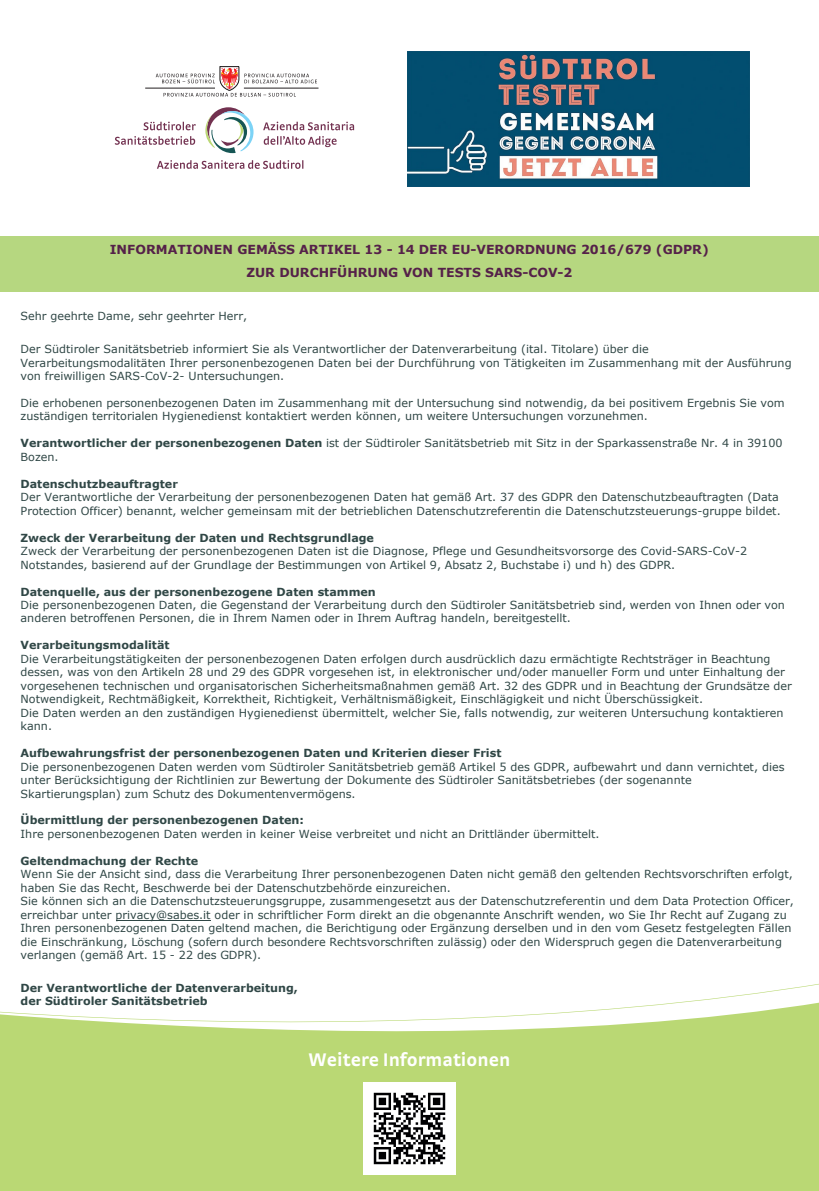
<style>
.page{position:relative;width:819px;height:1191px;background:#fff}
.page>*{position:absolute;margin:0;border:0;box-sizing:border-box;transform-origin:0 0}
.t1{font:700 19.25px "Strada OT";color:#fff}
.t2{font:700 12.42px/22.8px "Verdana";color:#552149;text-align:center}
.t3{font:11.11px/13.5px "Verdana";color:#304746}
.t4{font:700 11.11px/13.5px "Verdana";color:#304746}
.s1{font-weight:700}
</style>
<div class="page">
<hr style="left:244px;top:88px;width:74px;height:1px;background:#231f20">
<hr style="left:145px;top:88px;width:70px;height:1px;background:#231f20">
<svg style="left:263px;top:122px;width:91px;height:8px"></svg>
<svg style="left:264px;top:136px;width:72px;height:11px"></svg>
<svg style="left:143px;top:122px;width:53px;height:8px"></svg>
<svg style="left:115px;top:136px;width:80px;height:9px"></svg>
<svg style="left:157px;top:160px;width:146px;height:9px"></svg>
<svg style="left:205px;top:107px;width:48px;height:46px"></svg>
<svg style="left:156px;top:66px;width:161px;height:31px"></svg>
<div style="left:0;top:1031px;width:819px;height:160px;background:#bad874"></div>
<svg style="left:0;top:983px;width:819px;height:48px"></svg>
<div style="left:1px;top:236px;width:816px;height:28px;background:#b6d780"></div>
<div style="left:1px;top:264px;width:816px;height:28px;background:#b6d780"></div>
<img style="left:363px;top:1082px;width:93px;height:93px">
<img style="left:407px;top:52px;width:342px;height:135px">
<hr style="left:116px;top:920px;width:94px;height:1px;background:#304746">
<p class="t2" style="left:110px;top:238px;width:600px">INFORMATIONEN GEMÄSS ARTIKEL 13 - 14 DER EU-VERORDNUNG 2016/679 (GDPR)<br>ZUR DURCHFÜHRUNG VON TESTS SARS-COV-2</p>
<p class="t3" style="left:21px;top:309px;width:228px">Sehr geehrte Dame, sehr geehrter Herr,</p>
<p class="t3" style="left:21px;top:342px;width:772px">Der Südtiroler Sanitätsbetrieb informiert Sie als Verantwortlicher der Datenverarbeitung (ital. Titolare) über die<br>Verarbeitungsmodalitäten Ihrer personenbezogenen Daten bei der Durchführung von Tätigkeiten im Zusammenhang mit der Ausführung von freiwilligen SARS-CoV-2- Untersuchungen.</p>
<p class="t3" style="left:21px;top:396px;width:765px">Die erhobenen personenbezogenen Daten im Zusammenhang mit der Untersuchung sind notwendig, da bei positivem Ergebnis Sie vom zuständigen territorialen Hygienedienst kontaktiert werden können, um weitere Untersuchungen vorzunehmen.</p>
<p class="t3" style="left:21px;top:436px;width:763px"><span class="s1">Verantwortlicher der personenbezogenen Daten</span> ist der Südtiroler Sanitätsbetrieb mit Sitz in der Sparkassenstraße Nr. 4 in 39100<br>Bozen.</p>
<p class="t4" style="left:21px;top:477px;width:159px">Datenschutzbeauftragter</p>
<p class="t3" style="left:21px;top:490px;width:761px">Der Verantwortliche der Verarbeitung der personenbezogenen Daten hat gemäß Art. 37 des GDPR den Datenschutzbeauftragten (Data<br>Protection Officer) benannt, welcher gemeinsam mit der betrieblichen Datenschutzreferentin die Datenschutzsteuerungs-gruppe bildet.</p>
<p class="t4" style="left:21px;top:530px;width:355px">Zweck der Verarbeitung der Daten und Rechtsgrundlage</p>
<p class="t3" style="left:21px;top:544px;width:728px">Zweck der Verarbeitung der personenbezogenen Daten ist die Diagnose, Pflege und Gesundheitsvorsorge des Covid-SARS-CoV-2<br>Notstandes, basierend auf der Grundlage der Bestimmungen von Artikel 9, Absatz 2, Buchstabe i) und h) des GDPR.</p>
<p class="t4" style="left:21px;top:584px;width:357px">Datenquelle, aus der personenbezogene Daten stammen</p>
<p class="t3" style="left:21px;top:598px;width:765px">Die personenbezogenen Daten, die Gegenstand der Verarbeitung durch den Südtiroler Sanitätsbetrieb sind, werden von Ihnen oder von anderen betroffenen Personen, die in Ihrem Namen oder in Ihrem Auftrag handeln, bereitgestellt.</p>
<p class="t4" style="left:21px;top:638px;width:150px">Verarbeitungsmodalität</p>
<p class="t3" style="left:21px;top:652px;width:772px">Die Verarbeitungstätigkeiten der personenbezogenen Daten erfolgen durch ausdrücklich dazu ermächtigte Rechtsträger in Beachtung dessen, was von den Artikeln 28 und 29 des GDPR vorgesehen ist, in elektronischer und/oder manueller Form und unter Einhaltung der vorgesehenen technischen und organisatorischen Sicherheitsmaßnahmen gemäß Art. 32 des GDPR und in Beachtung der Grundsätze der Notwendigkeit, Rechtmäßigkeit, Korrektheit, Richtigkeit, Verhältnismäßigkeit, Einschlägigkeit und nicht Überschüssigkeit.<br>Die Daten werden an den zuständigen Hygienedienst übermittelt, welcher Sie, falls notwendig, zur weiteren Untersuchung kontaktieren kann.</p>
<p class="t4" style="left:21px;top:746px;width:482px">Aufbewahrungsfrist der personenbezogenen Daten und Kriterien dieser Frist</p>
<p class="t3" style="left:21px;top:759px;width:765px">Die personenbezogenen Daten werden vom Südtiroler Sanitätsbetrieb gemäß Artikel 5 des GDPR, aufbewahrt und dann vernichtet, dies unter Berücksichtigung der Richtlinien zur Bewertung der Dokumente des Südtiroler Sanitätsbetriebes (der sogenannte<br>Skartierungsplan) zum Schutz des Dokumentenvermögens.</p>
<p class="t4" style="left:21px;top:813px;width:285px">Übermittlung der personenbezogenen Daten:</p>
<p class="t3" style="left:21px;top:827px;width:580px">Ihre personenbezogenen Daten werden in keiner Weise verbreitet und nicht an Drittländer übermittelt.</p>
<p class="t4" style="left:21px;top:854px;width:179px">Geltendmachung der Rechte</p>
<p class="t3" style="left:21px;top:867px;width:774px">Wenn Sie der Ansicht sind, dass die Verarbeitung Ihrer personenbezogenen Daten nicht gemäß den geltenden Rechtsvorschriften erfolgt, haben Sie das Recht, Beschwerde bei der Datenschutzbehörde einzureichen.<br>Sie können sich an die Datenschutzsteuerungsgruppe, zusammengesetzt aus der Datenschutzreferentin und dem Data Protection Officer, erreichbar unter privacy@sabes.it oder in schriftlicher Form direkt an die obgenannte Anschrift wenden, wo Sie Ihr Recht auf Zugang zu Ihren personenbezogenen Daten geltend machen, die Berichtigung oder Ergänzung derselben und in den vom Gesetz festgelegten Fällen die Einschränkung, Löschung (sofern durch besondere Rechtsvorschriften zulässig) oder den Widerspruch gegen die Datenverarbeitung verlangen (gemäß Art. 15 - 22 des GDPR).</p>
<p class="t4" style="left:21px;top:981px;width:279px">Der Verantwortliche der Datenverarbeitung, der Südtiroler Sanitätsbetrieb</p>
<h1 class="t1" style="left:308px;top:1047px;width:203px">Weitere Informationen</h1>
</div>
